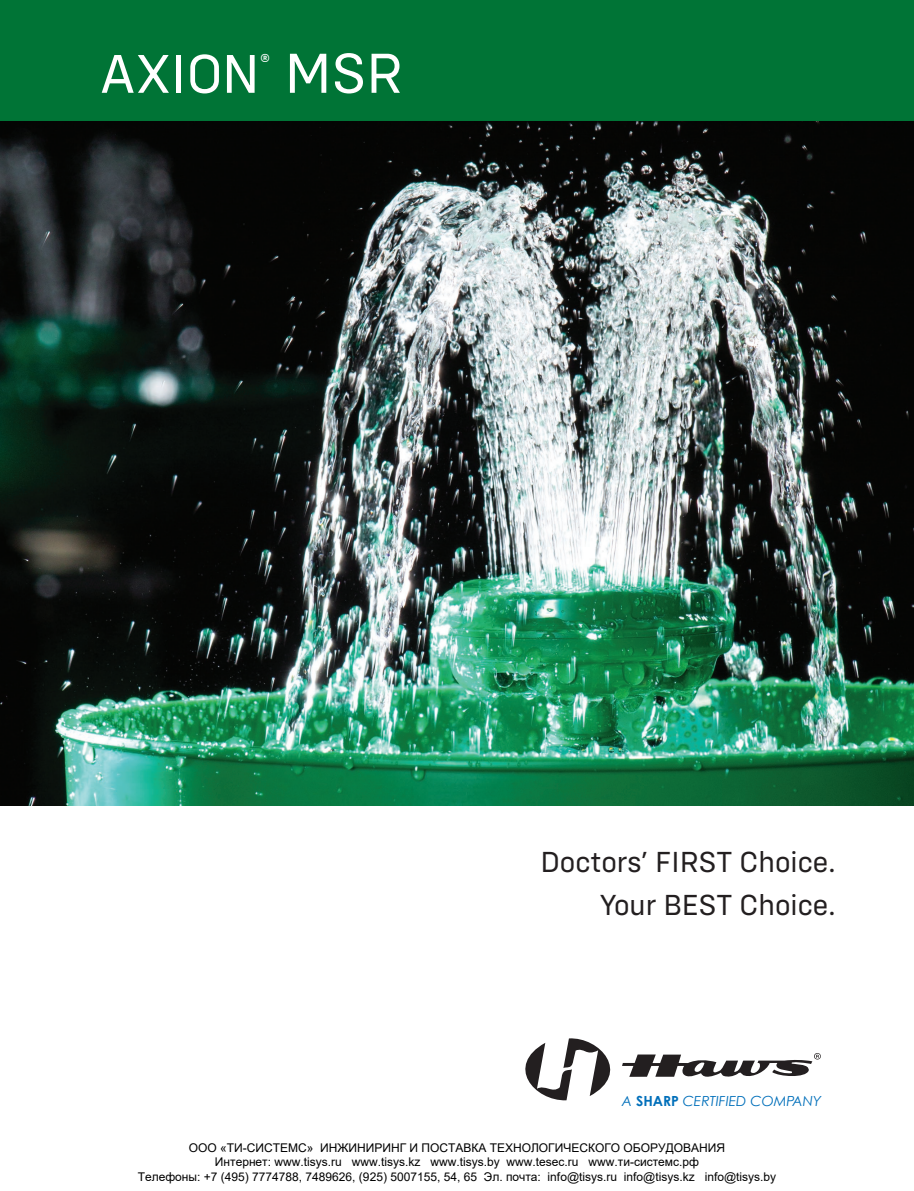
<style>
.page{position:relative;width:914px;height:1191px;background:#fff}
.page>*{position:absolute;margin:0;border:0;box-sizing:border-box;transform-origin:0 0}
.t1{font:56.4px "Config";letter-spacing:-.005em;color:#fff}
.t2{font:30px/43.5px "Config";color:#231f20;text-align:right}
.t3{font:20.7px "Config";color:#fff}
.t4{font:italic 13.95px "Century Gothic";color:#006fba}
.t5{font:12px/14.4px "Arial";color:#000;text-align:center}
.s1{font-size:58.35px}
.s2{font-weight:700;font-style:normal}
</style>
<div class="page">
<img style="left:0;top:120px;width:914px;height:685px">
<div style="left:0;top:0;width:914px;height:120px;background:#007436"></div>
<svg style="left:525px;top:1038px;width:296px;height:63px"></svg>
<h1 class="t1" style="left:100px;top:41px;width:304px">AXION <span class="s1">MSR</span></h1>
<h3 class="t3" style="left:260px;top:49px;width:12px">®</h3>
<h2 class="t2" style="left:540px;top:839px;width:297px">Doctors’ FIRST Choice.<br>Your BEST Choice.</h2>
<p class="t4" style="left:622px;top:1091px;width:201px">A <span class="s2">SHARP</span> CERTIFIED COMPANY</p>
<p class="t5" style="left:138px;top:1140px;width:640px">ООО «ТИ-СИСТЕМС» ИНЖИНИРИНГ И ПОСТАВКА ТЕХНОЛОГИЧЕСКОГО ОБОРУДОВАНИЯ<br>Интернет: www.tisys.ru www.tisys.kz www.tisys.by www.tesec.ru www.ти-системс.рф<br>Телефоны: +7 (495) 7774788, 7489626, (925) 5007155, 54, 65 Эл. почта: info@tisys.ru info@tisys.kz info@tisys.by</p>
</div>
